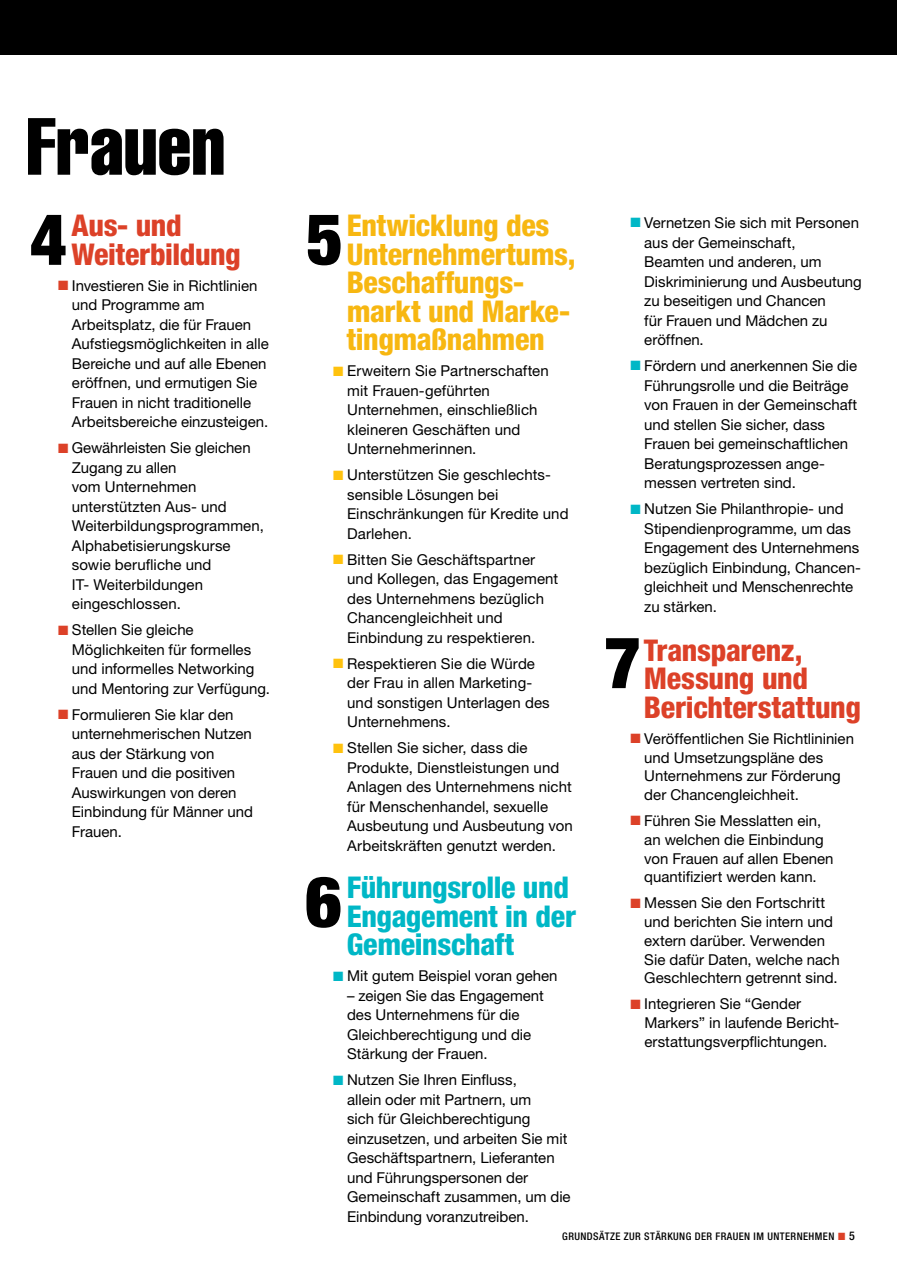
<style>
.page{position:relative;width:897px;height:1264px;background:#fff}
.page>*{position:absolute;margin:0;border:0;box-sizing:border-box;transform-origin:0 0}
.t1{font:extra-condensed 79.5px "Helvetica";color:#000}
.t2{font:900 condensed 71.85px "Helvetica Neue";color:#000}
.t3{font:900 condensed 71.25px "Helvetica Neue";color:#000}
.t4{font:900 condensed 70.5px "Helvetica Neue";color:#000}
.t5{font:800 condensed 30px/28.5px "Helvetica Neue";letter-spacing:-.01em;color:#f7b711}
.t6{font:800 condensed 30px/28.5px "Helvetica Neue";letter-spacing:-.01em;color:#dc4128}
.t7{font:800 condensed 30px/28.5px "Helvetica Neue";letter-spacing:-.01em;color:#00b7c6}
.t8{font:15px/19.5px "Helvetica Neue";color:#000}
.t9{font:500 condensed 10.5px "Helvetica Neue";letter-spacing:.04em;color:#000}
.s1{color:#ffc20e}
.s2{color:#00b7c6}
.s3{color:#dc4128}
.s4{font-size:12px}
</style>
<div class="page">
<div style="left:0;top:0;width:896px;height:55px;background:#000"></div>
<h1 class="t1" style="left:26px;top:96px;width:200px">Frauen</h1>
<h3 class="t5" style="left:346px;top:211px;width:230px">Entwicklung des<br>Unternehmertums,<br>Beschaffungs&shy;markt und Marke&shy;tingmaßnahmen</h3>
<p class="t8" style="left:347px;top:361px;width:203px;text-indent:-14px"><span class="s1">■</span> Erweitern Sie Partnerschaften mit Frauen-geführten<br>Unternehmen, einschließlich kleineren Geschäften und<br>Unternehmerinnen.</p>
<p class="t8" style="left:347px;top:465px;width:223px;text-indent:-14px"><span class="s1">■</span> Unterstützen Sie geschlechts&shy;sensible Lösungen bei<br>Einschränkungen für Kredite und<br>Darlehen.</p>
<p class="t8" style="left:347px;top:549px;width:212px;text-indent:-14px"><span class="s1">■</span> Bitten Sie Geschäftspartner und Kollegen, das Engagement des Unternehmens bezüglich<br>Chancengleichheit und<br>Einbindung zu respektieren.</p>
<p class="t8" style="left:347px;top:653px;width:204px;text-indent:-14px"><span class="s1">■</span> Respektieren Sie die Würde der Frau in allen Marketing&shy;und sonstigen Unterlagen des<br>Unternehmens.</p>
<p class="t8" style="left:347px;top:738px;width:227px;text-indent:-14px"><span class="s1">■</span> Stellen Sie sicher, dass die<br>Produkte, Dienstleistungen und<br>Anlagen des Unternehmens nicht für Menschenhandel, sexuelle<br>Ausbeutung und Ausbeutung von<br>Arbeitskräften genutzt werden.</p>
<h3 class="t7" style="left:346px;top:873px;width:231px">Führungsrolle und<br>Engagement in der<br>Gemeinschaft</h3>
<p class="t8" style="left:333px;top:966px;width:226px"><span class="s2">■</span> Mit gutem Beispiel voran gehen</p>
<p class="t8" style="left:347px;top:985px;width:198px">– zeigen Sie das Engagement des Unternehmens für die<br>Gleichberechtigung und die<br>Stärkung der Frauen.</p>
<p class="t8" style="left:347px;top:1070px;width:225px;text-indent:-14px"><span class="s2">■</span> Nutzen Sie I hren Einfluss,<br>allein oder mit Partnern, um<br>sich für Gleichberechtigung einzusetzen, und arbeiten Sie mit<br>Geschäftspartnern, Lieferanten und Führungspersonen der<br>Gemeinschaft zusammen, um die<br>Einbindung voranzutreiben.</p>
<h3 class="t6" style="left:72px;top:211px;width:171px">Aus- und<br>Weiterbildung</h3>
<p class="t8" style="left:72px;top:275px;width:198px;text-indent:-14px"><span class="s3">■</span> I nvestieren Sie in Richtlinien und Programme am<br>Arbeitsplatz, die für Frauen<br>Aufstiegsmöglichkeiten in alle<br>Bereiche und auf alle Ebenen eröffnen, und ermutigen Sie<br>Frauen in nicht traditionelle<br>Arbeitsbereiche einzusteigen.</p>
<p class="t8" style="left:72px;top:438px;width:193px;text-indent:-14px"><span class="s3">■</span> Gewährleisten Sie gleichen<br>Zugang zu allen<br>vom Unternehmen unterstützten Aus- und<br>Weiterbildungsprogrammen,<br>Alphabetisierungskurse sowie berufliche und<br>IT- Weiterbildungen eingeschlossen.</p>
<p class="t8" style="left:72px;top:620px;width:199px;text-indent:-14px"><span class="s3">■</span> Stellen Sie gleiche<br>Möglichkeiten für formelles und informelles Networking und Mentoring zur Verfügung.</p>
<p class="t8" style="left:72px;top:704px;width:182px;text-indent:-14px"><span class="s3">■</span> Formulieren Sie klar den unternehmerischen Nutzen aus der Stärkung von<br>Frauen und die positiven<br>Auswirkungen von deren<br>Einbindung für Männer und<br>Frauen.</p>
<h2 class="t2" style="left:30px;top:195px;width:38px">4</h2>
<h3 class="t3" style="left:306px;top:195px;width:38px">5</h3>
<h3 class="t4" style="left:305px;top:858px;width:38px">6</h3>
<p class="t8" style="left:644px;top:213px;width:219px;text-indent:-14px"><span class="s2">■</span> Vernetzen Sie sich mit Personen aus der Gemeinschaft,<br>Beamten und anderen, um<br>Diskriminierung und Ausbeutung zu beseitigen und Chancen<br>für Frauen und Mädchen zu eröffnen.</p>
<p class="t8" style="left:644px;top:356px;width:214px;text-indent:-14px"><span class="s2">■</span> Fördern und anerkennen Sie die<br>Führungsrolle und die Beiträge von Frauen in der Gemeinschaft und stellen Sie sicher, dass<br>Frauen bei gemeinschaftlichen<br>Beratungsprozessen ange&shy;messen vertreten sind.</p>
<p class="t8" style="left:644px;top:499px;width:218px;text-indent:-14px"><span class="s2">■</span> Nutzen Sie Philanthropie- und<br>Stipendienprogramme, um das<br>Engagement des Unternehmens bezüglich Einbindung, Chancen&shy;gleichheit und Menschenrechte zu stärken.</p>
<h3 class="t6" style="left:644px;top:635px;width:218px">Transparenz,<br>Messung und<br>Berichterstattung</h3>
<p class="t8" style="left:644px;top:729px;width:211px;line-height:18.8px;text-indent:-14px"><span class="s3">■</span> Veröffentlichen Sie Richtlininien und Umsetzungspläne des<br>Unternehmens zur Förderung der Chancengleichheit.</p>
<p class="t8" style="left:644px;top:811px;width:191px;line-height:18.8px;text-indent:-14px"><span class="s3">■</span> Führen Sie Messlatten ein, an welchen die Einbindung von Frauen auf allen Ebenen quantifiziert werden kann.</p>
<p class="t8" style="left:644px;top:893px;width:197px;line-height:18.8px;text-indent:-14px"><span class="s3">■</span> M essen Sie den Fortschritt und berichten Sie intern und extern darüber. Verwenden<br>Sie dafür Daten, welche nach<br>Geschlechtern getrennt sind.</p>
<p class="t8" style="left:644px;top:994px;width:197px;line-height:18.8px;text-indent:-14px"><span class="s3">■</span> I ntegrieren Sie “Gender<br>M arkers” in laufende Bericht&shy;erstattungsverpflichtungen.</p>
<h2 class="t2" style="left:604px;top:618px;width:38px">7</h2>
<p class="t9" style="left:562px;top:1230px;width:118px">GRUN DSÄTZE ZU R STÄRKUNG</p>
<p class="t9" style="left:694px;top:1230px;width:39px">DER FRAUEN</p>
<p class="t9" style="left:753px;top:1230px;width:103px">IM UNTERNEHMEN <span class="s3">■</span> <span class="s4">5</span></p>
</div>
